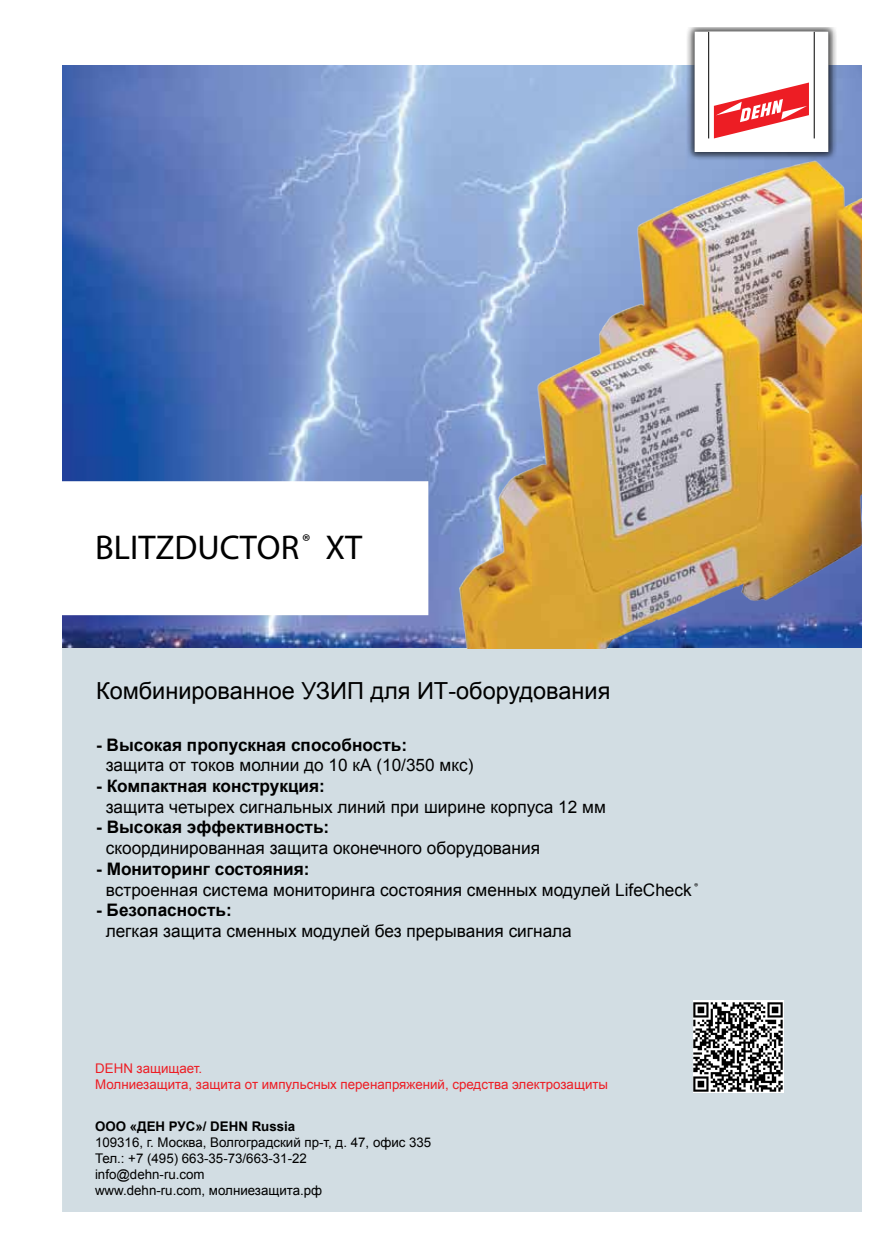
<style>
.page{position:relative;width:893px;height:1234px;background:#fff}
.page>*{position:absolute;margin:0;border:0;box-sizing:border-box;transform-origin:0 0}
.t1{font:300 34.5px "Frutiger";color:#000}
.t2{font:23.55px "Arial";color:#000}
.t3{font:17.25px/20.7px "Arial";color:#000}
.t4{font:700 17.25px "Arial";color:#000}
.t5{font:13.35px/16px "Arial";color:#000}
.t6{font:13.35px/16px "Arial";color:#ed1d24}
.t7{font:700 13.35px "Arial";color:#000}
.s1{font-weight:700}
</style>
<div class="page">
<img style="left:63px;top:65px;width:799px;height:583px">
<div style="left:63px;top:648px;width:799px;height:563px;background:#d2dde3"></div>
<svg style="left:686px;top:27px;width:151px;height:58px"></svg>
<svg style="left:690px;top:27px;width:143px;height:58px"></svg>
<svg style="left:693px;top:30px;width:137px;height:55px"></svg>
<svg style="left:63px;top:481px;width:348px;height:134px"></svg>
<img style="left:693px;top:1000px;width:91px;height:92px">
<img style="left:411px;top:85px;width:451px;height:563px">
<h1 class="t1" style="left:95px;top:526px;width:268px">BLITZDUCTOR<sup>®</sup> XT</h1>
<h2 class="t2" style="left:96px;top:675px;width:516px">Комбинированное УЗИП для ИТ-оборудования</h2>
<p class="t4" style="left:96px;top:733px;width:313px">- Высокая пропускная способность:</p>
<p class="t3" style="left:106px;top:755px;width:369px">защита от токов молнии до 10 кА (10/350 мкс)</p>
<p class="t4" style="left:96px;top:774px;width:230px">- Компактная конструкция:</p>
<p class="t3" style="left:106px;top:796px;width:502px">защита четырех сигнальных линий при ширине корпуса 12 мм</p>
<p class="t4" style="left:96px;top:815px;width:235px">- Высокая эффективность:</p>
<p class="t3" style="left:106px;top:837px;width:436px">скоординированная защита оконечного оборудования</p>
<p class="t3" style="left:106px;top:858px;width:594px;text-indent:-10px"><span class="s1">- Мониторинг состояния:<br></span>встроенная система мониторинга состояния сменных модулей LifeCheck <sup>®</sup></p>
<p class="t4" style="left:96px;top:898px;width:137px">- Безопасность:</p>
<p class="t3" style="left:106px;top:920px;width:468px">легкая защита сменных модулей без прерывания сигнала</p>
<p class="t6" style="left:95px;top:1060px;width:514px">DEHN защищает.<br>Молниезащита, защита от импульсных перенапряжений, средства электрозащиты</p>
<p class="t7" style="left:95px;top:1116px;width:202px">ООО «ДЕН РУС»/ DEHN Russia</p>
<p class="t5" style="left:95px;top:1133px;width:338px">109316, г. Москва, Волгоградский пр-т, д. 47, офис 335<br>Тел.: +7 (495) 663-35-73/663-31-22<br>info@dehn-ru.com<br>www.dehn-ru.com, молниезащита.рф</p>
</div>
